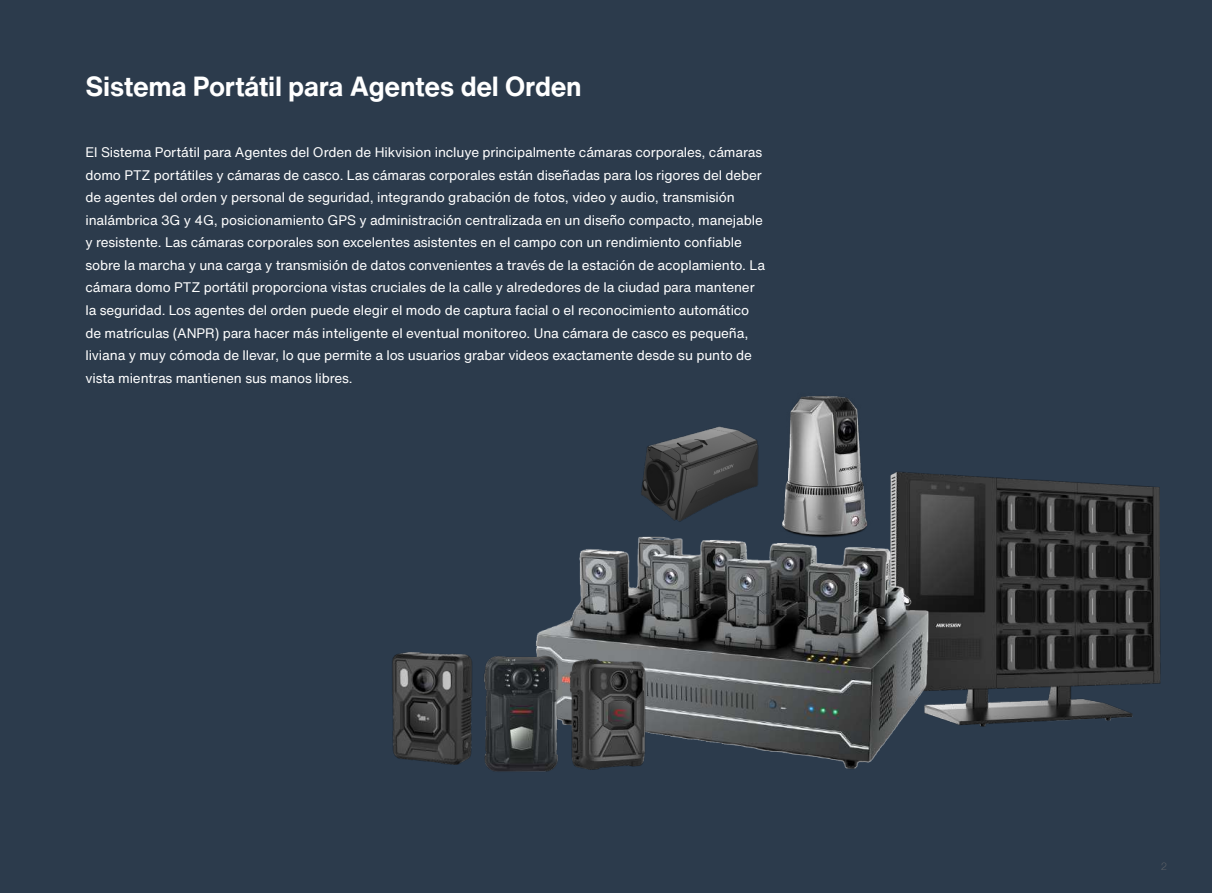
<style>
.page{position:relative;width:1212px;height:893px;background:#2c3b4c}
.page>*{position:absolute;margin:0;border:0;box-sizing:border-box;transform-origin:0 0}
.t1{font:700 27px "Helvetica Now Text";letter-spacing:-.01em;color:#fff}
.t2{font:13.5px/22.5px "Helvetica Now Text";letter-spacing:-.01em;color:#fff}
.t3{font:100 10.5px "Helvetica Neue";color:#6c6d70}
</style>
<div class="page">
<img style="left:890px;top:471px;width:271px;height:256px">
<img style="left:536px;top:524px;width:414px;height:245px">
<img style="left:753px;top:396px;width:131px;height:156px">
<img style="left:641px;top:424px;width:128px;height:100px">
<img style="left:484px;top:636px;width:83px;height:136px">
<img style="left:561px;top:641px;width:105px;height:131px">
<img style="left:392px;top:652px;width:80px;height:113px">
<h1 class="t1" style="left:85px;top:66px;width:498px">Sistema Portátil para Agentes del Orden</h1>
<p class="t2" style="left:85px;top:141px;width:681px">El Sistema Portátil para Agentes del Orden de Hikvision incluye principalmente cámaras corporales, cámaras domo PTZ portátiles y cámaras de casco. Las cámaras corporales están diseñadas para los rigores del deber de agentes del orden y personal de seguridad, integrando grabación de fotos, video y audio, transmisión inalámbrica 3G y 4G, posicionamiento GPS y administración centralizada en un diseño compacto, manejable y resistente. Las cámaras corporales son excelentes asistentes en el campo con un rendimiento confiable sobre la marcha y una carga y transmisión de datos convenientes a través de la estación de acoplamiento. La cámara domo PTZ portátil proporciona vistas cruciales de la calle y alrededores de la ciudad para mantener la seguridad. Los agentes del orden puede elegir el modo de captura facial o el reconocimiento automático de matrículas (ANPR) para hacer más inteligente el eventual monitoreo. Una cámara de casco es pequeña, liviana y muy cómoda de llevar, lo que permite a los usuarios grabar videos exactamente desde su punto de vista mientras mantienen sus manos libres.</p>
<p class="t3" style="left:1161px;top:858px;width:7px">2</p>
</div>
